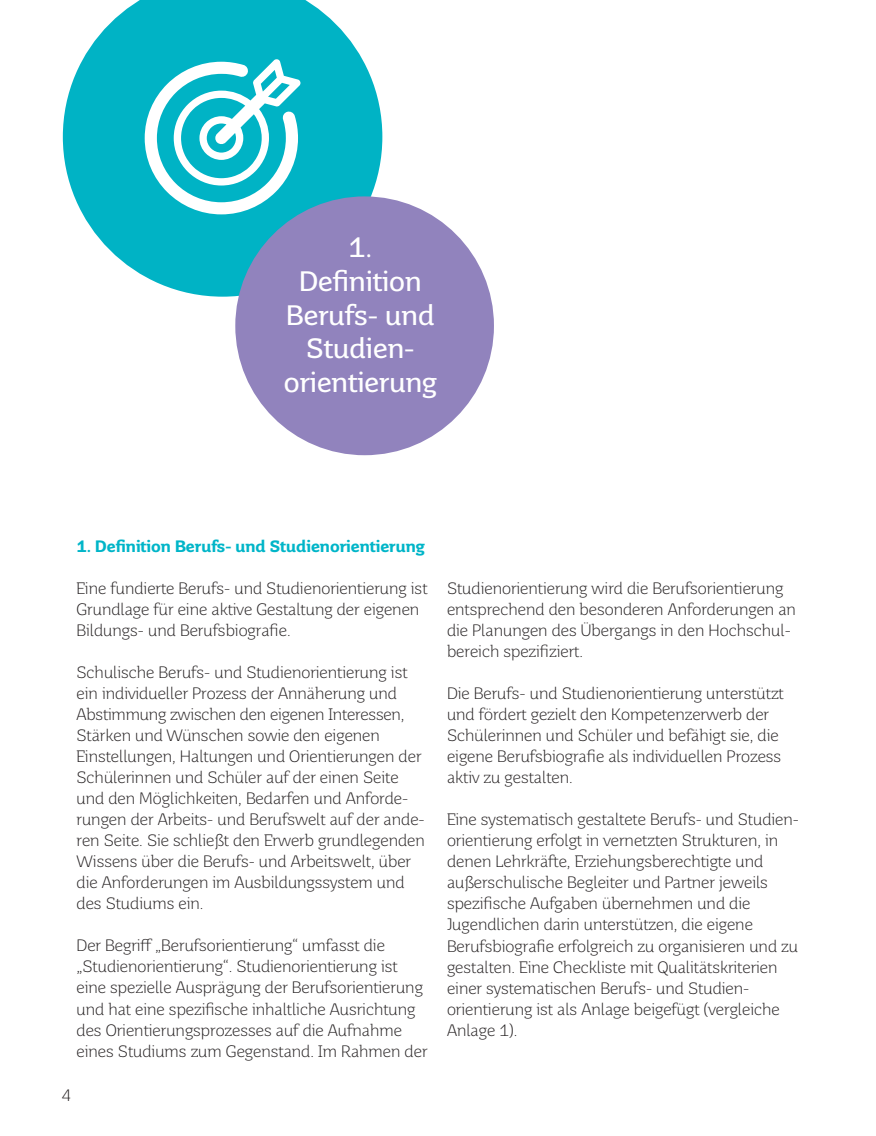
<style>
.page{position:relative;width:876px;height:1136px;background:#fff}
.page>*{position:absolute;margin:0;border:0;box-sizing:border-box;transform-origin:0 0}
.t1{font:28.05px/33.8px "Saar Pro";color:#fff;text-align:center}
.t2{font:300 16.5px/21px "Saar Pro";color:#231f20}
.t3{font:700 16.5px "Saar Pro";color:#00b5c8}
</style>
<div class="page">
<svg style="left:63px;top:0;width:319px;height:296px;fill:#00b3c5"></svg>
<div style="left:235px;top:196px;width:259px;height:259px;background:#9183bd;border-radius:50%"></div>
<svg style="left:145px;top:59px;width:156px;height:155px"></svg>
<h1 class="t1" style="left:284px;top:230px;width:155px">1.<br>Definition<br>Berufs- und<br>Studien&shy;orientierung</h1>
<p class="t3" style="left:77px;top:536px;width:350px">1. Definition Berufs- und Studienorientierung</p>
<p class="t2" style="left:77px;top:578px;width:352px">Eine fundierte Berufs- und Studienorientierung ist<br>Grundlage für eine aktive Gestaltung der eigenen<br>Bildungs- und Berufsbiografie.</p>
<p class="t2" style="left:77px;top:662px;width:350px">Schulische Berufs- und Studienorientierung ist ein individueller Prozess der Annäherung und Abstimmung zwischen den eigenen Interessen, Stärken und Wünschen sowie den eigenen Einstellungen, Haltungen und Orientierungen der Schülerinnen und Schüler auf der einen Seite und den Möglichkeiten, Bedarfen und Anforde&shy;rungen der Arbeits- und Berufswelt auf der ande&shy;ren Seite. Sie schließt den Erwerb grundlegenden Wissens über die Berufs- und Arbeitswelt, über die Anforderungen im Ausbildungssystem und des Studiums ein.</p>
<p class="t2" style="left:77px;top:935px;width:352px">Der Begriff „Berufsorientierung“ umfasst die „Studienorientierung“. Studienorientierung ist eine spezielle Ausprägung der Berufsorientierung und hat eine spezifische inhaltliche Ausrichtung des Orientierungsprozesses auf die Aufnahme eines Studiums zum Gegenstand. Im Rahmen der</p>
<p class="t2" style="left:62px;top:1084px;width:11px">4</p>
<p class="t2" style="left:447px;top:578px;width:350px">Studienorientierung wird die Berufsorientierung entsprechend den besonderen Anforderungen an die Planungen des Übergangs in den Hochschul&shy;bereich spezifiziert.</p>
<p class="t2" style="left:447px;top:683px;width:338px">Die Berufs- und Studienorientierung unterstützt und fördert gezielt den Kompetenzerwerb der Schülerinnen und Schüler und befähigt sie, die eigene Berufsbiografie als individuellen Prozess aktiv zu gestalten.</p>
<p class="t2" style="left:447px;top:809px;width:353px">Eine systematisch gestaltete Berufs- und Studien&shy;orientierung erfolgt in vernetzten Strukturen, in denen Lehrkräfte, Erziehungsberechtigte und außerschulische Begleiter und Partner jeweils spezifische Aufgaben übernehmen und die Jugendlichen darin unterstützen, die eigene Berufsbiografie erfolgreich zu organisieren und zu gestalten. Eine Checkliste mit Qualitätskriterien einer systematischen Berufs- und Studien&shy;orientierung ist als Anlage beigefügt (vergleiche Anlage 1).</p>
</div>
